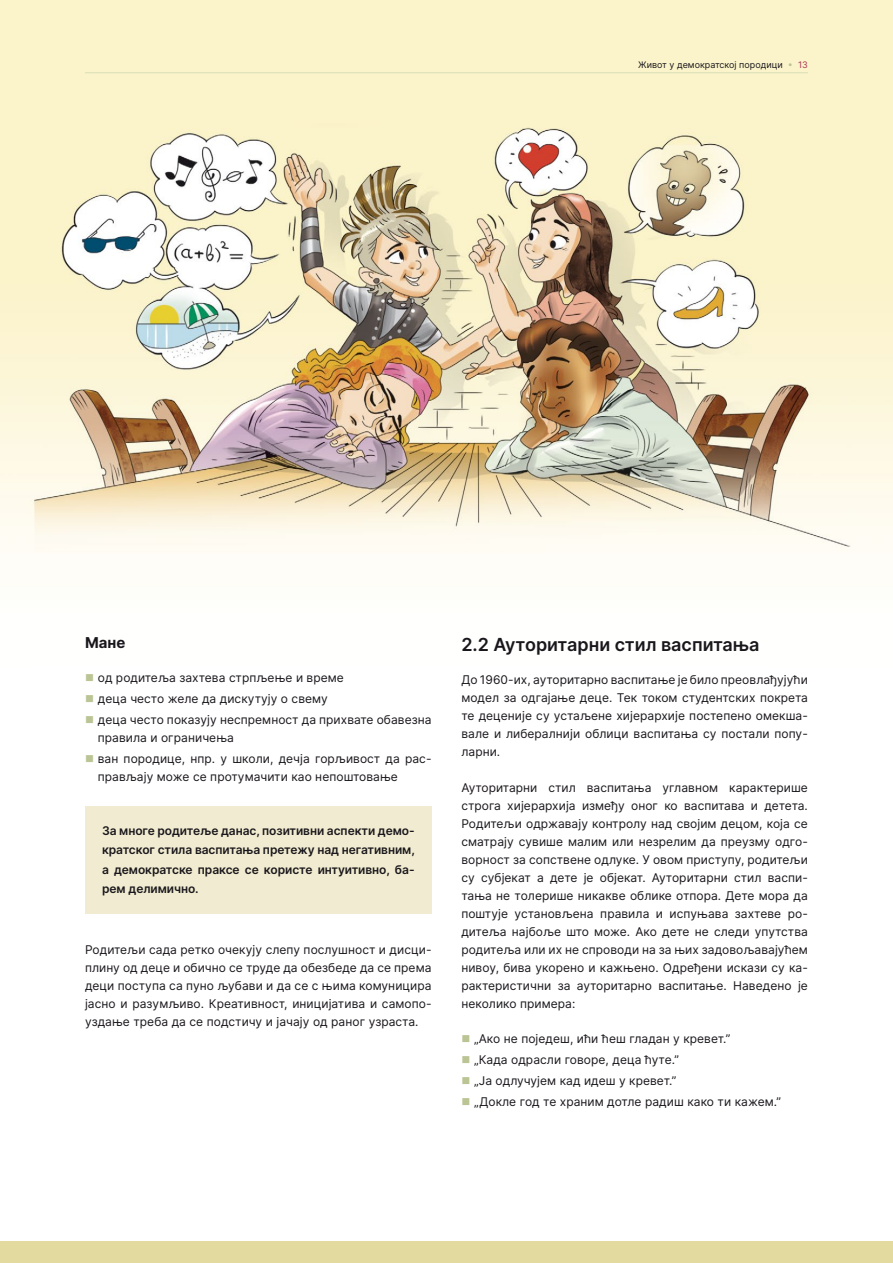
<style>
.page{position:relative;width:893px;height:1263px;background:#fff}
.page>*{position:absolute;margin:0;border:0;box-sizing:border-box;transform-origin:0 0}
.t1{font:600 18px "Inter";color:#1a171c}
.t2{font:700 15px "Inter";color:#1a171c}
.t3{font:12px/18px "Inter";letter-spacing:.005em;color:#1a171c}
.t4{font:600 12px/19.5px "Inter";letter-spacing:-.005em;color:#1a171c;text-align:justify}
.t5{font:9px "Inter";color:#1a171c}
.s1{color:#bbc494}
.s2{color:#aa3257}
</style>
<div class="page">
<img style="left:0;top:0;width:893px;height:552px">
<div style="left:0;top:1242px;width:893px;height:21px;background:#e3da9f"></div>
<hr style="left:85px;top:72px;width:723px;height:1px;background:#d8ddb5">
<div style="left:85px;top:806px;width:347px;height:107px;background:#f1ecd1"></div>
<p class="t5" style="left:638px;top:58px;width:171px">Живот у демократској породици <span class="s1">•</span> <span class="s2">13</span></p>
<p class="t2" style="left:85px;top:631px;width:42px">Мане</p>
<p class="t3" style="left:98px;top:667px;width:335px;line-height:21px">од родитеља захтева стрпљење и време<br>деца често желе да дискутују о свему<br>деца често показују неспремност да прихвате обавезна</p>
<p class="t3" style="left:98px;top:727px;width:335px;line-height:21px">правила и ограничења<br>ван породице, нпр. у школи, дечја горљивост да рас-</p>
<p class="t3" style="left:98px;top:768px;width:302px">прављају може се протумачити као непоштовање</p>
<p class="t4" style="left:102px;top:820px;width:314px">За многе родитеље данас, позитивни аспекти демо&shy;кратског стила васпитања претежу над негативним, а демократске праксе се користе интуитивно, ба&shy;рем делимично.</p>
<p class="t3" style="left:85px;top:940px;width:348px;text-align:justify">Родитељи сада ретко очекују слепу послушност и дисци&shy;плину од деце и обично се труде да обезбеде да се према деци поступа са пуно љубави и да се с њима комуницира јасно и разумљиво. Креативност, иницијатива и самопо&shy;уздање треба да се подстичу и јачају од раног узраста.</p>
<h1 class="t1" style="left:461px;top:631px;width:300px">2.2 Ауторитарни стил васпитања</h1>
<p class="t3" style="left:461px;top:670px;width:348px;text-align:justify">До 1960-их, ауторитарно васпитање је било преовлађујући модел за одгајање деце. Тек током студентских покрета те деценије су устаљене хијерархије постепено омекша&shy;вале и либералнији облици васпитања су постали попу&shy;ларни.</p>
<p class="t3" style="left:461px;top:778px;width:348px;text-align:justify">Ауторитарни стил васпитања углавном карактерише строга хијерархија између оног ко васпитава и детета.<br>Родитељи одржавају контролу над својим децом, која се сматрају сувише малим или незрелим да преузму одго&shy;ворност за сопствене одлуке. У овом приступу, родитељи су субјекат а дете је објекат. Ауторитарни стил васпи&shy;тања не толерише никакве облике отпора. Дете мора да поштује установљена правила и испуњава захтеве ро&shy;дитеља најбоље што може. Ако дете не следи упутства родитеља или их не спроводи на за њих задовољавајућем нивоу, бива укорено и кажњено. Одређени искази су ка&shy;рактеристични за ауторитарно васпитање. Наведено је неколико примера:</p>
<p class="t3" style="left:474px;top:1027px;width:308px;line-height:21px">„Ако не поједеш, ићи ћеш гладан у кревет.”<br>„Када одрасли говоре, деца ћуте.”<br>„Ја одлучујем кад идеш у кревет.”<br>„Докле год те храним дотле радиш како ти кажем.”</p>
</div>
